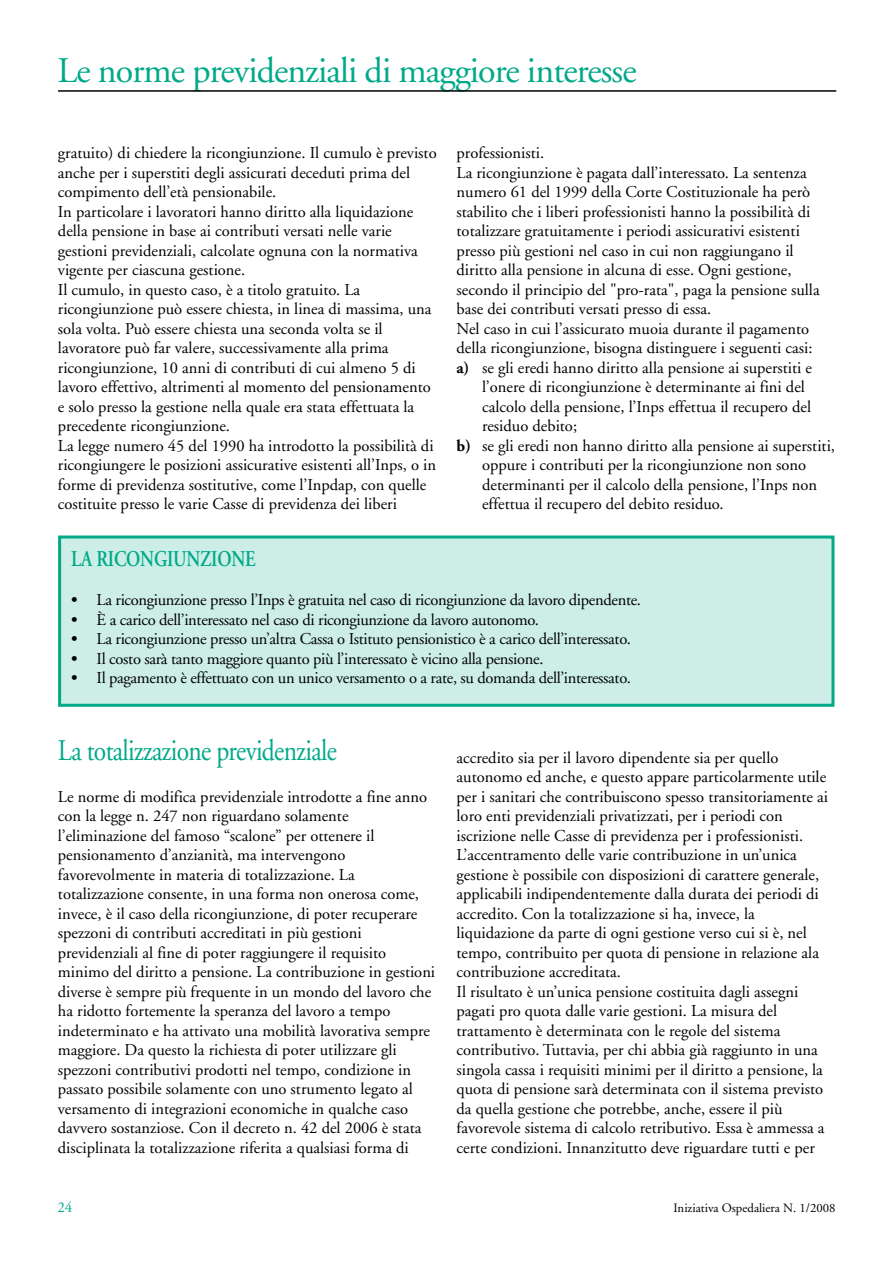
<style>
.page{position:relative;width:893px;height:1263px;background:#fff}
.page>*{position:absolute;margin:0;border:0;box-sizing:border-box;transform-origin:0 0}
.t1{font:36px "Adobe Garamond";letter-spacing:-.025em;color:#00a988}
.t2{font:30px "Adobe Garamond";letter-spacing:-.025em;color:#00a988;scale:.85 1}
.t3{font:600 22.5px "Adobe Garamond";letter-spacing:-.015em;color:#00a988;scale:.8 1}
.t4{font:16.5px/19.5px "Adobe Garamond";color:#000}
.t5{font:16.5px "Adobe Garamond";letter-spacing:-.02em;color:#000}
.t6{font:15px "Adobe Garamond";color:#00a988}
.t7{font:12.75px "Adobe Garamond";color:#000}
.s1{font-weight:700}
.s2{font-weight:600}
</style>
<div class="page">
<hr style="left:58px;top:90px;width:778px;height:2px;background:#000">
<div style="left:61px;top:538px;width:770px;height:166px;background:#cceee7"></div>
<div style="left:58px;top:535px;width:776px;height:172px;border:3px solid #00a988"></div>
<h1 class="t1" style="left:57px;top:56px;width:581px">Le norme previdenziali di maggiore interesse</h1>
<p class="t4" style="left:58px;top:145px;width:380px">gratuito) di chiedere la ricongiunzione. Il cumulo è previsto anche per i superstiti degli assicurati deceduti prima del compimento dell’età pensionabile.<br>In particolare i lavoratori hanno diritto alla liquidazione della pensione in base ai contributi versati nelle varie gestioni previdenziali, calcolate ognuna con la normativa vigente per ciascuna gestione.<br>Il cumulo, in questo caso, è a titolo gratuito. La ricongiunzione può essere chiesta, in linea di massima, una sola volta. Può essere chiesta una seconda volta se il lavoratore può far valere, successivamente alla prima ricongiunzione, 10 anni di contributi di cui almeno 5 di lavoro effettivo, altrimenti al momento del pensionamento e solo presso la gestione nella quale era stata effettuata la precedente ricongiunzione.<br>La legge numero 45 del 1990 ha introdotto la possibilità di ricongiungere le posizioni assicurative esistenti all’Inps, o in forme di previdenza sostitutive, come l’Inpdap, con quelle costituite presso le varie Casse di previdenza dei liberi</p>
<p class="t4" style="left:457px;top:145px;width:89px">professionisti.</p>
<p class="t4" style="left:457px;top:164px;width:352px">La ricongiunzione è pagata dall’interessato. La sentenza</p>
<p class="t4" style="left:457px;top:184px;width:355px">numero 61 del 1999 della Corte Costituzionale ha però</p>
<p class="t4" style="left:457px;top:203px;width:355px">stabilito che i liberi professionisti hanno la possibilità di</p>
<p class="t4" style="left:457px;top:223px;width:345px">totalizzare gratuitamente i periodi assicurativi esistenti</p>
<p class="t4" style="left:457px;top:242px;width:339px">presso più gestioni nel caso in cui non raggiungano il</p>
<p class="t4" style="left:457px;top:262px;width:336px">diritto alla pensione in alcuna di esse. Ogni gestione,</p>
<p class="t4" style="left:457px;top:281px;width:365px">secondo il principio del "pro-rata", paga la pensione sulla</p>
<p class="t4" style="left:457px;top:301px;width:256px">base dei contributi versati presso di essa.</p>
<p class="t4" style="left:457px;top:320px;width:354px">Nel caso in cui l’assicurato muoia durante il pagamento</p>
<p class="t4" style="left:457px;top:340px;width:357px">della ricongiunzione, bisogna distinguere i seguenti casi:</p>
<p class="t4" style="left:457px;top:359px;width:357px"><span class="s1">a)</span> se gli eredi hanno diritto alla pensione ai superstiti e</p>
<p class="t4" style="left:482px;top:379px;width:324px">l’onere di ricongiunzione è determinante ai fini del</p>
<p class="t4" style="left:482px;top:398px;width:330px">calcolo della pensione, l’Inps effettua il recupero del</p>
<p class="t4" style="left:482px;top:418px;width:97px">residuo debito;</p>
<p class="t4" style="left:457px;top:437px;width:380px"><span class="s1">b)</span> se gli eredi non hanno diritto alla pensione ai superstiti,</p>
<p class="t4" style="left:482px;top:457px;width:326px">oppure i contributi per la ricongiunzione non sono</p>
<p class="t4" style="left:482px;top:476px;width:337px">determinanti per il calcolo della pensione, l’Inps non</p>
<p class="t4" style="left:482px;top:496px;width:243px">effettua il recupero del debito residuo.</p>
<h3 class="t3" style="left:71px;top:550px;width:232px">LA RICONGIUNZIONE</h3>
<p class="t5" style="left:71px;top:594px;width:571px"><span class="s2">•</span> La ricongiunzione presso l’Inps è gratuita nel caso di ricongiunzione da lavoro dipendente.</p>
<p class="t5" style="left:71px;top:613px;width:469px"><span class="s2">•</span> È a carico dell’interessato nel caso di ricongiunzione da lavoro autonomo.</p>
<p class="t5" style="left:71px;top:633px;width:561px"><span class="s2">•</span> La ricongiunzione presso un’altra Cassa o Istituto pensionistico è a carico dell’interessato.</p>
<p class="t5" style="left:71px;top:652px;width:474px"><span class="s2">•</span> Il costo sarà tanto maggiore quanto più l’interessato è vicino alla pensione.</p>
<p class="t5" style="left:71px;top:672px;width:561px"><span class="s2">•</span> Il pagamento è effettuato con un unico versamento o a rate, su domanda dell’interessato.</p>
<h2 class="t2" style="left:58px;top:739px;width:330px">La totalizzazione previdenziale</h2>
<p class="t4" style="left:58px;top:788px;width:379px">Le norme di modifica previdenziale introdotte a fine anno con la legge n. 247 non riguardano solamente l’eliminazione del famoso “scalone” per ottenere il pensionamento d’anzianità, ma intervengono favorevolmente in materia di totalizzazione. La totalizzazione consente, in una forma non onerosa come, invece, è il caso della ricongiunzione, di poter recuperare spezzoni di contributi accreditati in più gestioni previdenziali al fine di poter raggiungere il requisito minimo del diritto a pensione. La contribuzione in gestioni diverse è sempre più frequente in un mondo del lavoro che ha ridotto fortemente la speranza del lavoro a tempo indeterminato e ha attivato una mobilità lavorativa sempre maggiore. Da questo la richiesta di poter utilizzare gli spezzoni contributivi prodotti nel tempo, condizione in passato possibile solamente con uno strumento legato al versamento di integrazioni economiche in qualche caso davvero sostanziose. Con il decreto n. 42 del 2006 è stata disciplinata la totalizzazione riferita a qualsiasi forma di</p>
<p class="t4" style="left:457px;top:749px;width:373px">accredito sia per il lavoro dipendente sia per quello autonomo ed anche, e questo appare particolarmente utile per i sanitari che contribuiscono spesso transitoriamente ai loro enti previdenziali privatizzati, per i periodi con iscrizione nelle Casse di previdenza per i professionisti.<br>L’accentramento delle varie contribuzione in un’unica gestione è possibile con disposizioni di carattere generale, applicabili indipendentemente dalla durata dei periodi di accredito. Con la totalizzazione si ha, invece, la liquidazione da parte di ogni gestione verso cui si è, nel tempo, contribuito per quota di pensione in relazione ala contribuzione accreditata.<br>Il risultato è un’unica pensione costituita dagli assegni pagati pro quota dalle varie gestioni. La misura del trattamento è determinata con le regole del sistema contributivo. Tuttavia, per chi abbia già raggiunto in una singola cassa i requisiti minimi per il diritto a pensione, la quota di pensione sarà determinata con il sistema previsto da quella gestione che potrebbe, anche, essere il più favorevole sistema di calcolo retributivo. Essa è ammessa a certe condizioni. Innanzitutto deve riguardare tutti e per</p>
<p class="t6" style="left:57px;top:1201px;width:16px">24</p>
<p class="t7" style="left:673px;top:1202px;width:164px">Iniziativa Ospedaliera N. 1/2008</p>
</div>
